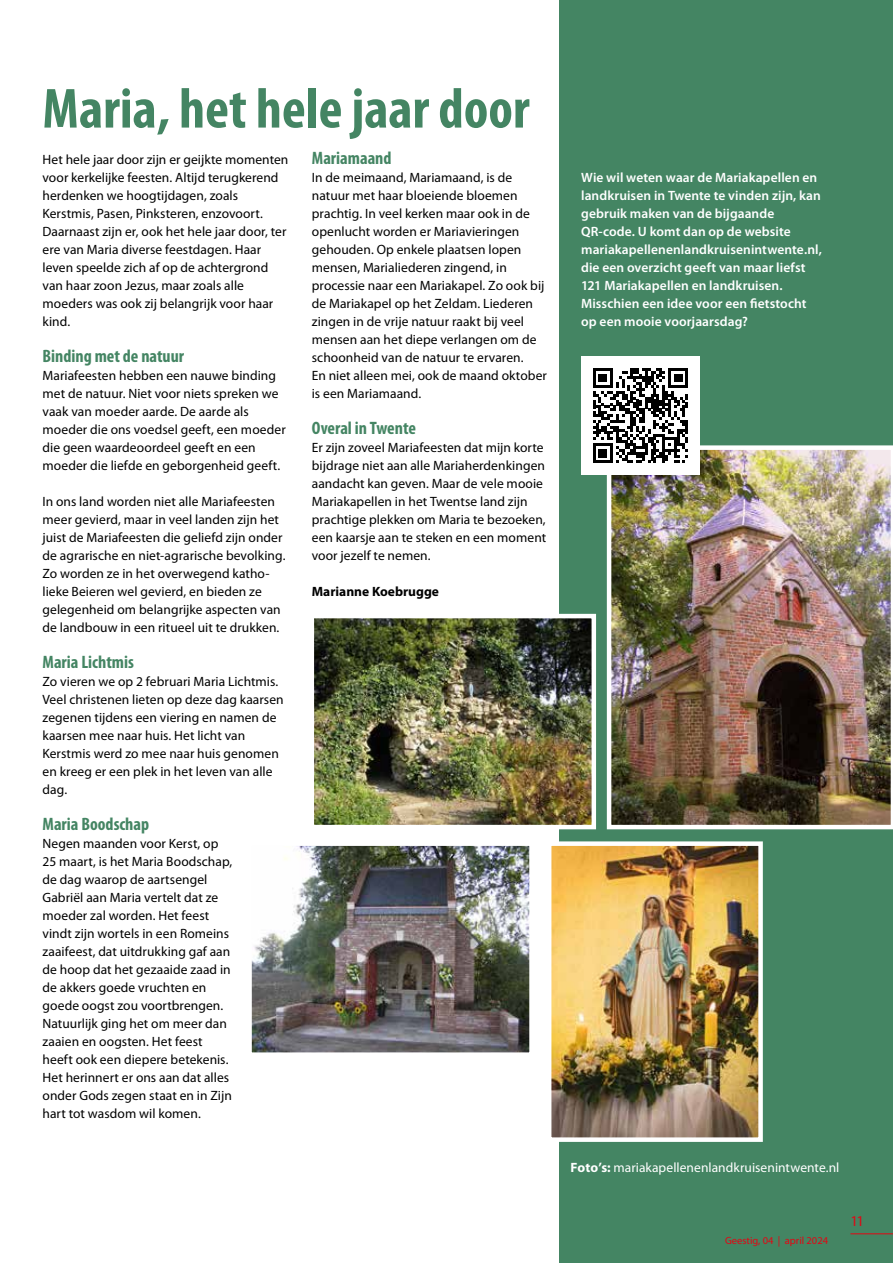
<style>
.page{position:relative;width:893px;height:1263px;background:#fff}
.page>*{position:absolute;margin:0;border:0;box-sizing:border-box;transform-origin:0 0}
.t1{font:700 condensed 57px "Myriad Pro";color:#448563}
.t2{font:700 condensed 18px "Myriad Pro";color:#448563}
.t3{font:15px "Myriad Pro";color:#e30613}
.t4{font:13.5px/18px "Myriad Pro";letter-spacing:.005em;color:#000}
.t5{font:600 13.5px/18px "Myriad Pro";letter-spacing:.005em;color:#fff}
.t6{font:13.5px "Myriad Pro";color:#fff}
.t7{font:700 13.5px "Myriad Pro";color:#000}
.t8{font:10.5px "Myriad Pro";color:#e30613}
.s1{font-weight:700}
</style>
<div class="page">
<div style="left:560px;top:0;width:333px;height:1263px;background:#448563"></div>
<hr style="left:850px;top:1233px;width:43px;height:1px;background:#e30613">
<img style="left:315px;top:619px;width:276px;height:205px">
<div style="left:310px;top:614px;width:286px;height:215px;border:4px solid #fff"></div>
<img style="left:607px;top:445px;width:286px;height:384px">
<img style="left:252px;top:846px;width:277px;height:206px">
<div style="left:247px;top:841px;width:287px;height:216px;border:4px solid #fff"></div>
<img style="left:552px;top:846px;width:206px;height:291px">
<div style="left:547px;top:841px;width:216px;height:301px;border:4px solid #fff"></div>
<div style="left:581px;top:356px;width:119px;height:119px;background:#fff"></div>
<svg style="left:593px;top:368px;width:95px;height:95px"></svg>
<h1 class="t1" style="left:43px;top:73px;width:489px">Maria, het hele jaar door</h1>
<p class="t4" style="left:43px;top:150px;width:247px">Het hele jaar door zijn er geijkte momenten voor kerkelijke feesten. Altijd terugkerend herdenken we hoogtijdagen, zoals Kerstmis, Pasen, Pinksteren, enzovoort.<br>Daarnaast zijn er, ook het hele jaar door, ter ere van Maria diverse feestdagen. Haar leven speelde zich af op de achtergrond van haar zoon Jezus, maar zoals alle moeders was ook zij belangrijk voor haar kind.</p>
<h2 class="t2" style="left:43px;top:344px;width:143px">Binding met de natuur</h2>
<p class="t4" style="left:43px;top:366px;width:245px">Mariafeesten hebben een nauwe binding met de natuur. Niet voor niets spreken we vaak van moeder aarde. De aarde als moeder die ons voedsel geeft, een moeder die geen waardeoordeel geeft en een moeder die liefde en geborgenheid geeft.</p>
<p class="t4" style="left:43px;top:492px;width:244px">In ons land worden niet alle Mariafeesten meer gevierd, maar in veel landen zijn het juist de Mariafeesten die geliefd zijn onder de agrarische en niet-agrarische bevolking.<br>Zo worden ze in het overwegend katho&shy;lieke Beieren wel gevierd, en bieden ze gelegenheid om belangrijke aspecten van de landbouw in een ritueel uit te drukken.</p>
<h2 class="t2" style="left:43px;top:650px;width:93px">Maria Lichtmis</h2>
<p class="t4" style="left:43px;top:672px;width:243px">Zo vieren we op 2 februari Maria Lichtmis.<br>Veel christenen lieten op deze dag kaarsen zegenen tijdens een viering en namen de kaarsen mee naar huis. Het licht van Kerstmis werd zo mee naar huis genomen en kreeg er een plek in het leven van alle dag.</p>
<h2 class="t2" style="left:43px;top:812px;width:108px">Maria Boodschap</h2>
<p class="t4" style="left:43px;top:834px;width:191px">Negen maanden voor Kerst, op<br>25 maart, is het Maria Boodschap, de dag waarop de aartsengel<br>Gabriël aan Maria vertelt dat ze moeder zal worden. Het feest vindt zijn wortels in een Romeins zaaifeest, dat uitdrukking gaf aan de hoop dat het gezaaide zaad in de akkers goede vruchten en goede oogst zou voortbrengen.<br>Natuurlijk ging het om meer dan zaaien en oogsten. Het feest heeft ook een diepere betekenis.<br>Het herinnert er ons aan dat alles onder Gods zegen staat en in Zijn hart tot wasdom wil komen.</p>
<h2 class="t2" style="left:312px;top:146px;width:81px">Mariamaand</h2>
<p class="t4" style="left:312px;top:168px;width:237px">In de meimaand, Mariamaand, is de natuur met haar bloeiende bloemen prachtig. In veel kerken maar ook in de openlucht worden er Mariavieringen gehouden. Op enkele plaatsen lopen mensen, Marialiederen zingend, in processie naar een Mariakapel. Zo ook bij de Mariakapel op het Zeldam. Liederen zingen in de vrije natuur raakt bij veel mensen aan het diepe verlangen om de schoonheid van de natuur te ervaren.<br>En niet alleen mei, ook de maand oktober is een Mariamaand.</p>
<h2 class="t2" style="left:312px;top:416px;width:106px">Overal in Twente</h2>
<p class="t4" style="left:312px;top:438px;width:236px">Er zijn zoveel Mariafeesten dat mijn korte bijdrage niet aan alle Mariaherdenkingen aandacht kan geven. Maar de vele mooie Mariakapellen in het Twentse land zijn prachtige plekken om Maria te bezoeken, een kaarsje aan te steken en een moment voor jezelf te nemen.</p>
<p class="t7" style="left:312px;top:582px;width:129px">Marianne Koebrugge</p>
<p class="t5" style="left:581px;top:168px;width:242px">Wie wil weten waar de Mariakapellen en landkruisen in Twente te vinden zijn, kan gebruik maken van de bijgaande QR-code. U komt dan op de website mariakapellenenlandkruisenintwente.nl, die een overzicht geeft van maar liefst 121 Mariakapellen en landkruisen.<br>Misschien een idee voor een fietstocht op een mooie voorjaarsdag?</p>
<p class="t6" style="left:570px;top:1159px;width:270px"><span class="s1">Foto’s:</span> mariakapellenenlandkruisenintwente.nl</p>
<p class="t8" style="left:725px;top:1234px;width:104px">Geestig, 04 | april 2024</p>
<p class="t3" style="left:850px;top:1211px;width:15px">11</p>
</div>
